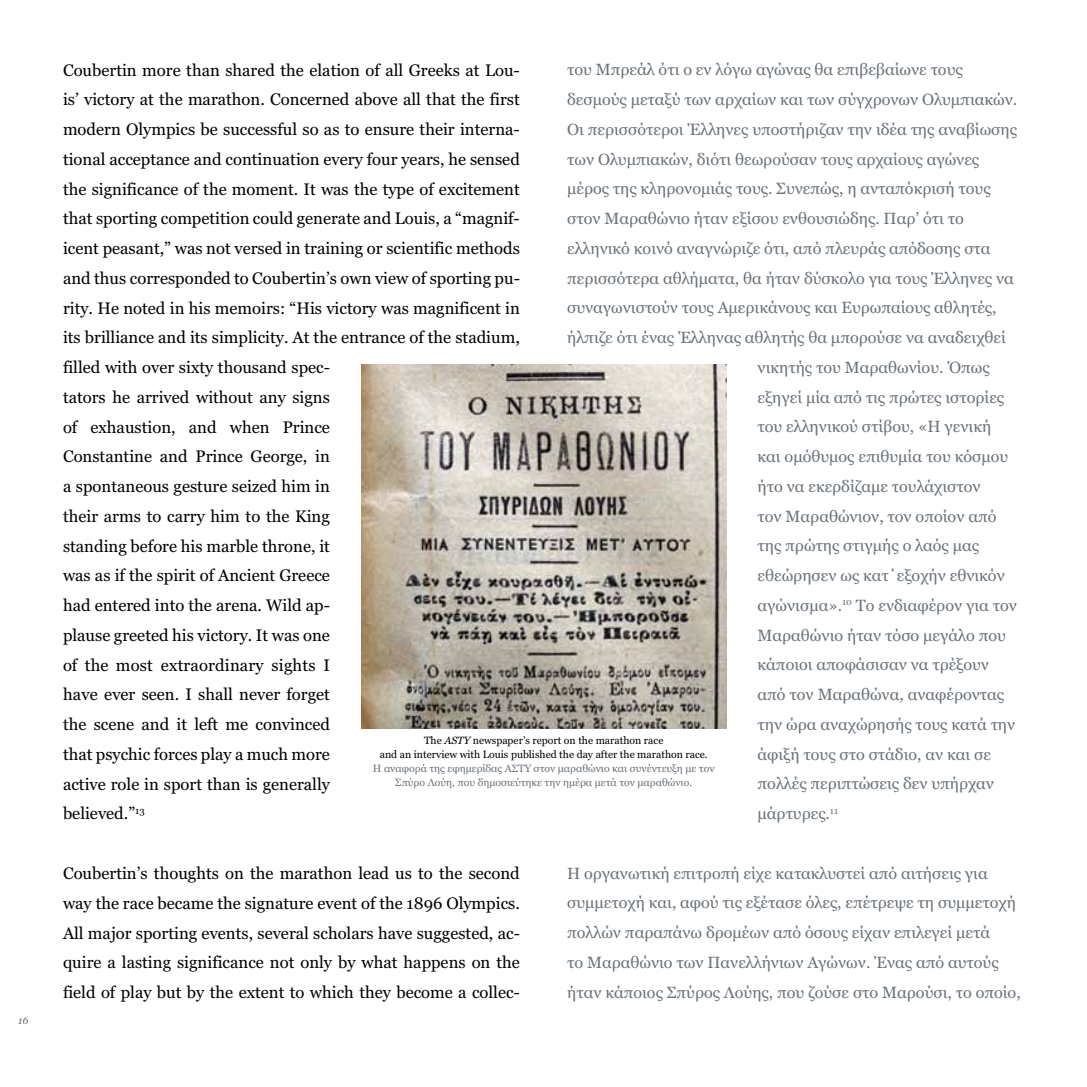
<style>
.page{position:relative;width:1087px;height:1087px;background:#fff}
.page>*{position:absolute;margin:0;border:0;box-sizing:border-box;transform-origin:0 0}
.t1{font:16.62px/29.8px "Georgia";color:#000}
.t2{font:16.1px/29.8px "Georgia";color:#6a737b}
.t3{font:10.5px/14px "Georgia";color:#6a737b;text-align:center}
.t4{font:10.5px/14px "Georgia";color:#000;text-align:center}
.t5{font:italic 10.5px "Georgia";color:#6a737b}
.s1{font-style:italic}
</style>
<div class="page">
<img style="left:361px;top:364px;width:365px;height:365px">
<p class="t5" style="left:18px;top:1014px;width:12px">16</p>
<p class="t2" style="left:567px;top:55px;width:397px">του Μπρεάλ ότι ο εν λόγω αγώνας θα επιβεβαίωνε τους</p>
<p class="t2" style="left:567px;top:84px;width:452px">δεσμούς μεταξύ των αρχαίων και των σύγχρονων Ολυμπιακών.</p>
<p class="t2" style="left:567px;top:114px;width:451px">Οι περισσότεροι Έλληνες υποστήριζαν την ιδέα της αναβίωσης</p>
<p class="t2" style="left:567px;top:144px;width:413px">των Ολυμπιακών, διότι θεωρούσαν τους αρχαίους αγώνες</p>
<p class="t2" style="left:567px;top:174px;width:425px">μέρος της κληρονομιάς τους. Συνεπώς, η ανταπόκρισή τους</p>
<p class="t2" style="left:567px;top:204px;width:398px">στον Μαραθώνιο ήταν εξίσου ενθουσιώδης. Παρ’ ότι το</p>
<p class="t2" style="left:567px;top:233px;width:425px">ελληνικό κοινό αναγνώριζε ότι, από πλευράς απόδοσης στα</p>
<p class="t2" style="left:567px;top:263px;width:448px">περισσότερα αθλήματα, θα ήταν δύσκολο για τους Έλληνες να</p>
<p class="t2" style="left:567px;top:293px;width:431px">συναγωνιστούν τους Αμερικάνους και Ευρωπαίους αθλητές,</p>
<p class="t2" style="left:567px;top:323px;width:440px">ήλπιζε ότι ένας Έλληνας αθλητής θα μπορούσε να αναδειχθεί</p>
<p class="t2" style="left:757px;top:352px;width:234px">νικητής του Μαραθωνίου. Όπως</p>
<p class="t2" style="left:757px;top:382px;width:248px">εξηγεί μία από τις πρώτες ιστορίες</p>
<p class="t2" style="left:757px;top:412px;width:235px">του ελληνικού στίβου, «Η γενική</p>
<p class="t2" style="left:757px;top:442px;width:252px">και ομόθυμος επιθυμία του κόσμου</p>
<p class="t2" style="left:757px;top:471px;width:225px">ήτο να εκερδίζαμε τουλάχιστον</p>
<p class="t2" style="left:757px;top:501px;width:240px">τον Μαραθώνιον, τον οποίον από</p>
<p class="t2" style="left:757px;top:531px;width:223px">της πρώτης στιγμής ο λαός μας</p>
<p class="t2" style="left:757px;top:561px;width:249px">εθεώρησεν ως κατ΄εξοχήν εθνικόν</p>
<p class="t2" style="left:757px;top:590px;width:261px">αγώνισμα».<sup>10</sup> Το ενδιαφέρον για τον</p>
<p class="t2" style="left:757px;top:620px;width:250px">Μαραθώνιο ήταν τόσο μεγάλο που</p>
<p class="t2" style="left:757px;top:650px;width:233px">κάποιοι αποφάσισαν να τρέξουν</p>
<p class="t2" style="left:757px;top:680px;width:248px">από τον Μαραθώνα, αναφέροντας</p>
<p class="t2" style="left:757px;top:709px;width:259px">την ώρα αναχώρησής τους κατά την</p>
<p class="t2" style="left:757px;top:739px;width:235px">άφιξή τους στο στάδιο, αν και σε</p>
<p class="t2" style="left:757px;top:769px;width:238px">πολλές περιπτώσεις δεν υπήρχαν</p>
<p class="t2" style="left:757px;top:799px;width:82px">μάρτυρες.<sup>11</sup></p>
<p class="t1" style="left:63px;top:55px;width:458px">Coubertin more than shared the elation of all Greeks at Lou&shy;is’ victory at the marathon. Concerned above all that the first modern Olympics be successful so as to ensure their interna&shy;tional acceptance and continuation every four years, he sensed the significance of the moment. It was the type of excitement that sporting competition could generate and Louis, a “magnif&shy;icent peasant,” was not versed in training or scientific methods and thus corresponded to Coubertin’s own view of sporting pu&shy;rity. He noted in his memoirs: “His victory was magnificent in its brilliance and its simplicity. At the entrance of the stadium, filled with over sixty thousand spec-<br>tators he arrived without any signs<br>of exhaustion, and when Prince<br>Constantine and Prince George, in<br>a spontaneous gesture seized him in<br>their arms to carry him to the King<br>standing before his marble throne, it<br>was as if the spirit of Ancient Greece<br>had entered into the arena. Wild ap-<br>plause greeted his victory. It was one<br>of the most extraordinary sights I<br>have ever seen. I shall never forget<br>the scene and it left me convinced<br>that psychic forces play a much more<br>active role in sport than is generally<br>believed.”<sup>13</sup></p>
<p class="t4" style="left:380px;top:733px;width:329px">The <span class="s1">ASTY</span> newspaper’s report on the marathon race<br>and an interview with Louis published the day after the marathon race.</p>
<p class="t3" style="left:373px;top:761px;width:343px">Η αναφορά της εφημερίδας ΑΣΤΥ στον μαραθώνιο και συνέντευξη με τον<br>Σπύρο Λούη, που δημοσιεύτηκε την ημέρα μετά τον μαραθώνιο.</p>
<p class="t1" style="left:63px;top:858px;width:458px;text-align:justify">Coubertin’s thoughts on the marathon lead us to the second way the race became the signature event of the 1896 Olympics.<br>All major sporting events, several scholars have suggested, ac&shy;quire a lasting significance not only by what happens on the field of play but by the extent to which they become a collec-</p>
<p class="t2" style="left:567px;top:858px;width:455px">Η οργανωτική επιτροπή είχε κατακλυστεί από αιτήσεις για συμμετοχή και, αφού τις εξέτασε όλες, επέτρεψε τη συμμετοχή πολλών παραπάνω δρομέων από όσους είχαν επιλεγεί μετά<br>το Μαραθώνιο των Πανελλήνιων Αγώνων. Ένας από αυτούς ήταν κάποιος Σπύρος Λούης, που ζούσε στο Μαρούσι, το οποίο,</p>
</div>
